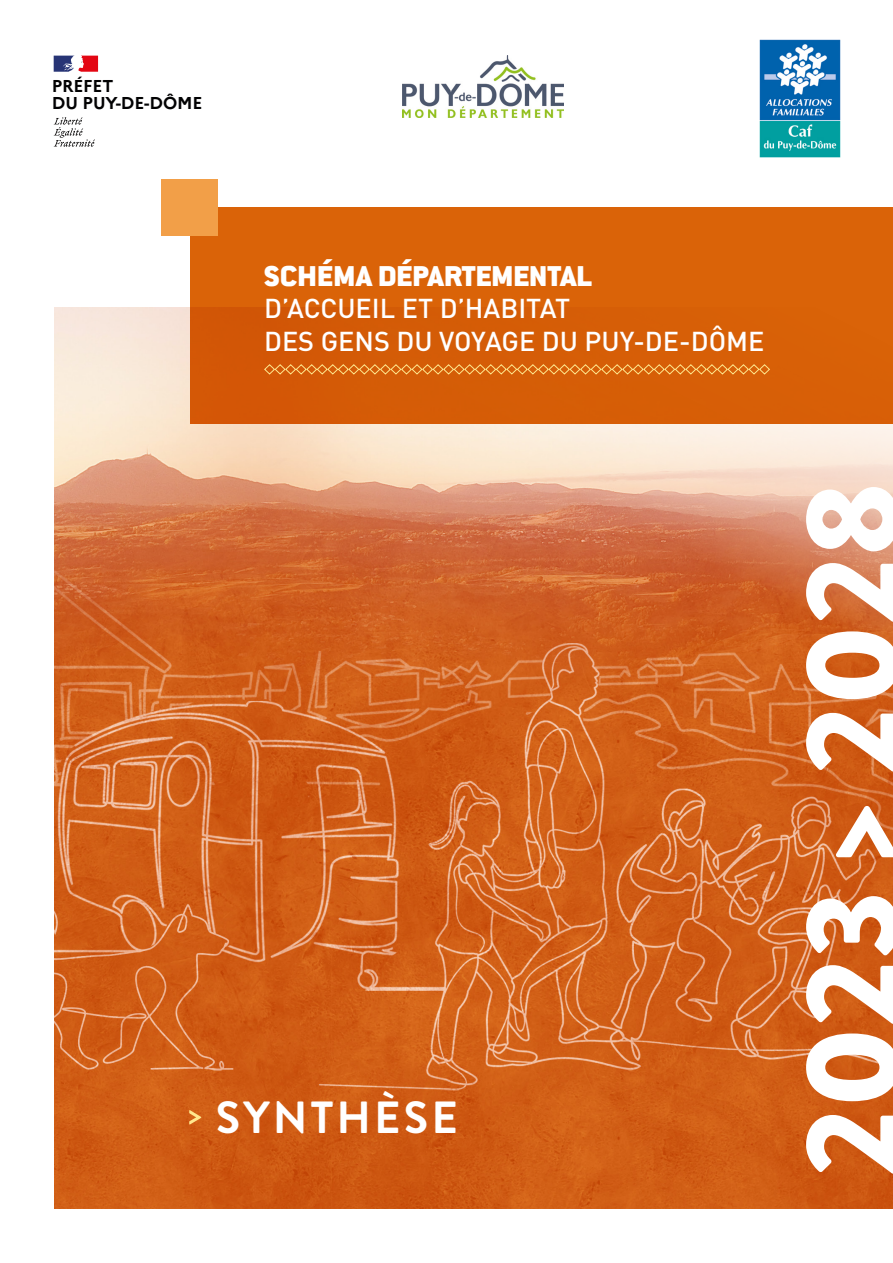
<style>
.page{position:relative;width:893px;height:1263px;background:#fff}
.page>*{position:absolute;margin:0;border:0;box-sizing:border-box;transform-origin:0 0}
.t1{font:900 132.15px "Brandon Grotesque";color:#fff}
.t2{font:700 45px "Brandon Grotesque";letter-spacing:.07em;color:#fff}
.t3{font:31.5px "Conduit ITC Black";color:#fff}
.t4{font:500 27px/32.4px "DIN Pro";color:#fff}
.t5{font:700 17.1px/17.4px "Marianne";letter-spacing:-.01em;color:#020203}
</style>
<div class="page">
<img style="left:402px;top:55px;width:162px;height:62px">
<svg style="left:54px;top:56px;width:44px;height:16px"></svg>
<svg style="left:54px;top:117px;width:41px;height:30px"></svg>
<img style="left:54px;top:307px;width:839px;height:902px">
<div style="left:190px;top:207px;width:703px;height:217px;background:#da6308"></div>
<svg style="left:263px;top:363px;width:507px;height:12px"></svg>
<div style="left:162px;top:179px;width:56px;height:57px;background:#f29f48"></div>
<svg style="left:189px;top:1110px;width:12px;height:15px"></svg>
<img style="left:760px;top:39px;width:80px;height:118px">
<p class="t5" style="left:52px;top:77px;width:152px">PRÉFET<br>DU PUY-DE-DÔME</p>
<p class="t3" style="left:264px;top:257px;width:329px">SCHÉMA DÉPARTEMENTAL</p>
<p class="t4" style="left:264px;top:289px;width:502px">D’ACCUEIL ET D’HABITAT<br>DES GENS DU VOYAGE DU PUY-DE-DÔME</p>
<h2 class="t2" style="left:216px;top:1086px;width:243px">SYNTHÈSE</h2>
<h1 class="t1" style="left:758px;top:1176px;width:696px;rotate:-90deg">2023 &gt; 2028</h1>
</div>
